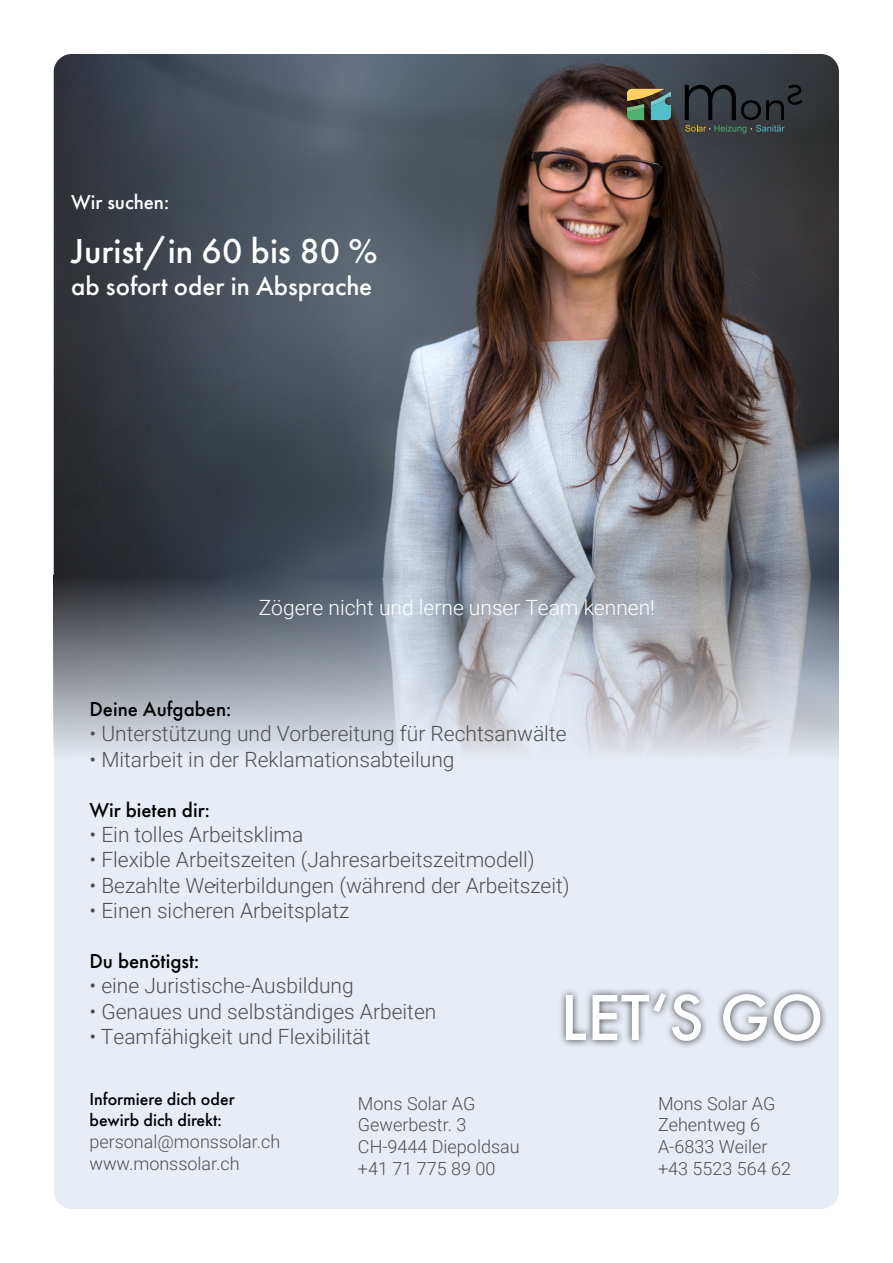
<style>
.page{position:relative;width:893px;height:1263px;background:#fff}
.page>*{position:absolute;margin:0;border:0;box-sizing:border-box;transform-origin:0 0}
.t1{font:500 67.5px "Futura PT";color:#fff}
.t2{font:500 36px "Futura PT";color:#fff}
.t3{font:500 27px "Futura PT";color:#fff}
.t4{font:300 21px "Roboto";color:#4f4f4f}
.t5{font:500 21px "Futura PT";color:#000}
.t6{font:300 21px "Roboto";color:#fff}
.t7{font:500 21px "Futura PT";color:#fff}
.t8{font:300 18px/21.6px "Roboto";color:#4f4f4f}
.t9{font:500 18px/21.6px "Futura PT";color:#020203}
</style>
<div class="page">
<div style="left:54px;top:760px;width:785px;height:449px;background:#e8edf5"></div>
<img style="left:54px;top:54px;width:785px;height:706px">
<svg style="left:685px;top:85px;width:117px;height:48px;background:#2f3537"></svg>
<svg style="left:627px;top:89px;width:44px;height:31px"></svg>
<div style="left:558px;top:985px;width:270px;height:64px;background:#000;opacity:.75"></div>
<p class="t7" style="left:71px;top:189px;width:100px">Wir suchen:</p>
<h2 class="t2" style="left:71px;top:229px;width:308px">Jurist/in 60 bis 80 %</h2>
<p class="t3" style="left:71px;top:270px;width:303px">ab sofort oder in Absprache</p>
<p class="t6" style="left:259px;top:593px;width:398px">Zögere nicht und lerne unser Team kennen!</p>
<p class="t5" style="left:89px;top:696px;width:143px">Deine Aufgaben:</p>
<p class="t4" style="left:89px;top:719px;width:479px">• Unterstützung und Vorbereitung für Rechtsanwälte</p>
<p class="t4" style="left:89px;top:744px;width:367px">• Mitarbeit in der Reklamationsabteilung</p>
<p class="t5" style="left:89px;top:797px;width:122px">Wir bieten dir:</p>
<p class="t4" style="left:89px;top:820px;width:215px">• Ein tolles Arbeitsklima</p>
<p class="t4" style="left:89px;top:845px;width:447px">• Flexible Arbeitszeiten (Jahresarbeitszeitmodell)</p>
<p class="t4" style="left:89px;top:870px;width:482px">• Bezahlte Weiterbildungen (während der Arbeitszeit)</p>
<p class="t4" style="left:89px;top:895px;width:261px">• Einen sicheren Arbeitsplatz</p>
<p class="t5" style="left:89px;top:948px;width:111px">Du benötigst:</p>
<p class="t4" style="left:89px;top:971px;width:266px">• eine Juristische-Ausbildung</p>
<p class="t4" style="left:89px;top:996px;width:348px">• Genaues und selbständiges Arbeiten</p>
<p class="t4" style="left:89px;top:1021px;width:283px">• Teamfähigkeit und Flexibilität</p>
<h1 class="t1" style="left:560px;top:977px;width:265px">LET‘S GO</h1>
<p class="t9" style="left:89px;top:1088px;width:147px">Informiere dich oder bewirb dich direkt:</p>
<p class="t8" style="left:89px;top:1130px;width:192px">personal@monssolar.ch www.monssolar.ch</p>
<p class="t8" style="left:358px;top:1092px;width:163px">Mons Solar AG<br>Gewerbestr. 3<br>CH-9444 Diepoldsau +41 71 775 89 00</p>
<p class="t8" style="left:658px;top:1092px;width:134px">Mons Solar AG<br>Zehentweg 6<br>A-6833 Weiler +43 5523 564 62</p>
</div>
